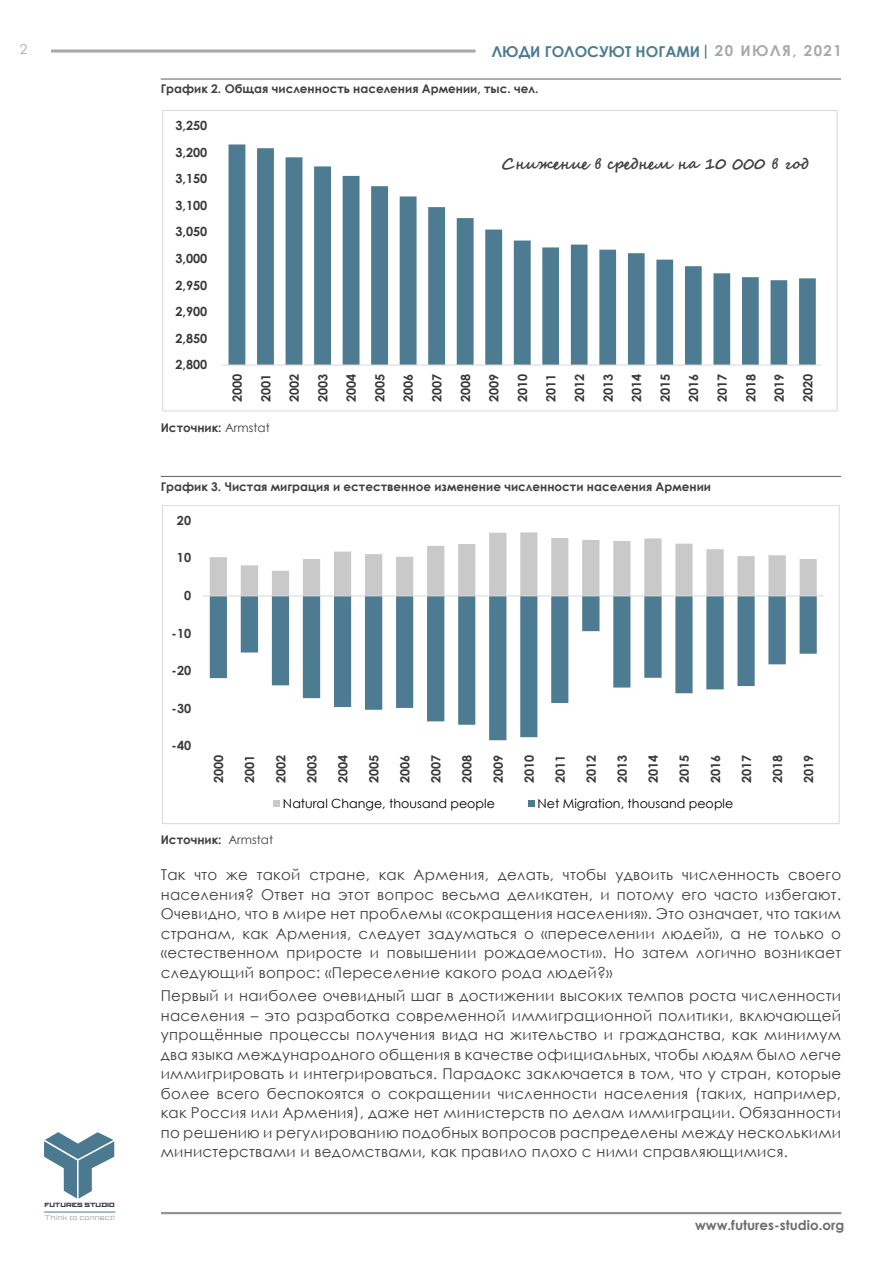
<style>
.page{position:relative;width:893px;height:1263px;background:#fff}
.page>*{position:absolute;margin:0;border:0;box-sizing:border-box;transform-origin:0 0}
.t1{font:15px/19.5px "Century Gothic";letter-spacing:.02em;color:#414042;text-align:justify}
.t2{font:700 15px "Century Gothic";color:#4d7b91}
.t3{font:700 15px "Segoe Script";color:#414042}
.t4{font:700 13.5px "Century Gothic";color:#6d6e71}
.t5{font:13.5px "Century Gothic";color:#a6a8aa}
.t6{font:700 12.75px "Century Gothic";color:#3b3838}
.t7{font:700 12.6px "Century Gothic";color:#3b3838}
.t8{font:12.6px "Century Gothic";color:#000}
.t9{font:700 12px "Century Gothic";color:#414042}
.t10{font:6.6px "Proto Sans 06";color:#939598}
.t11{font:6.15px "Proto Sans 56";color:#404040}
.s1{font-family:"Bokonique";font-weight:400}
.s2{color:#a6a8aa}
.s3{font-weight:400}
</style>
<div class="page">
<hr style="left:44px;top:1211px;width:71px;height:1px;background:#4d7b91">
<svg style="left:44px;top:1132px;width:70px;height:67px"></svg>
<hr style="left:51px;top:50px;width:425px;height:3px;background:#a6a8aa">
<hr style="left:161px;top:1212px;width:680px;height:2px;background:#939598">
<hr style="left:161px;top:78px;width:680px;height:2px;background:#6d6e71">
<hr style="left:161px;top:476px;width:680px;height:1px;background:#6d6e71">
<svg style="left:228px;top:144px;width:588px;height:220px"></svg>
<hr style="left:223px;top:364px;width:599px;height:2px;background:#d9d9d9">
<svg style="left:210px;top:532px;width:607px;height:63px"></svg>
<svg style="left:210px;top:596px;width:607px;height:144px"></svg>
<hr style="left:203px;top:595px;width:621px;height:1px;background:#d9d9d9">
<div style="left:273px;top:800px;width:7px;height:7px;background:#c9c9c9"></div>
<div style="left:528px;top:800px;width:7px;height:7px;background:#4d7b91"></div>
<p class="t5" style="left:20px;top:39px;width:9px">2</p>
<p class="t2" style="left:492px;top:40px;width:352px">ЛЮДИ ГОЛОСУЮТ НОГАМИ <span class="s1">|</span> <span class="s2">20 ИЮЛЯ, 2021</span></p>
<p class="t9" style="left:161px;top:80px;width:379px">График 2. Общая численность населения Армении, тыс. чел.</p>
<p class="t7" style="left:175px;top:116px;width:33px">3,250</p>
<p class="t7" style="left:175px;top:143px;width:33px">3,200</p>
<p class="t7" style="left:175px;top:169px;width:33px">3,150</p>
<p class="t7" style="left:175px;top:196px;width:33px">3,100</p>
<p class="t7" style="left:175px;top:222px;width:33px">3,050</p>
<p class="t7" style="left:175px;top:249px;width:33px">3,000</p>
<p class="t7" style="left:175px;top:275px;width:33px">2,950</p>
<p class="t7" style="left:175px;top:302px;width:33px">2,900</p>
<p class="t7" style="left:175px;top:329px;width:33px">2,850</p>
<p class="t7" style="left:175px;top:355px;width:33px">2,800</p>
<p class="t3" style="left:501px;top:151px;width:309px">Снижение в среднем на 10 000 в год</p>
<p class="t6" style="left:227px;top:402px;width:30px;rotate:-90deg">2000</p>
<p class="t7" style="left:256px;top:402px;width:30px;rotate:-90deg">2001</p>
<p class="t7" style="left:285px;top:402px;width:30px;rotate:-90deg">2002</p>
<p class="t7" style="left:313px;top:402px;width:30px;rotate:-90deg">2003</p>
<p class="t7" style="left:342px;top:402px;width:30px;rotate:-90deg">2004</p>
<p class="t7" style="left:370px;top:402px;width:30px;rotate:-90deg">2005</p>
<p class="t7" style="left:399px;top:402px;width:30px;rotate:-90deg">2006</p>
<p class="t7" style="left:427px;top:402px;width:30px;rotate:-90deg">2007</p>
<p class="t7" style="left:456px;top:402px;width:30px;rotate:-90deg">2008</p>
<p class="t7" style="left:484px;top:402px;width:30px;rotate:-90deg">2009</p>
<p class="t7" style="left:513px;top:402px;width:30px;rotate:-90deg">2010</p>
<p class="t7" style="left:541px;top:402px;width:30px;rotate:-90deg">2011</p>
<p class="t7" style="left:570px;top:402px;width:30px;rotate:-90deg">2012</p>
<p class="t7" style="left:598px;top:402px;width:30px;rotate:-90deg">2013</p>
<p class="t7" style="left:627px;top:402px;width:30px;rotate:-90deg">2014</p>
<p class="t7" style="left:656px;top:402px;width:30px;rotate:-90deg">2015</p>
<p class="t7" style="left:684px;top:402px;width:30px;rotate:-90deg">2016</p>
<p class="t7" style="left:713px;top:402px;width:30px;rotate:-90deg">2017</p>
<p class="t7" style="left:741px;top:402px;width:30px;rotate:-90deg">2018</p>
<p class="t7" style="left:770px;top:402px;width:30px;rotate:-90deg">2019</p>
<p class="t7" style="left:798px;top:402px;width:30px;rotate:-90deg">2020</p>
<p class="t9" style="left:161px;top:419px;width:110px">Источник: <span class="s3">Armstat</span></p>
<p class="t9" style="left:161px;top:477px;width:552px">График 3. Чистая миграция и естественное изменение численности населения Армении</p>
<p class="t7" style="left:177px;top:511px;width:16px">20</p>
<p class="t7" style="left:177px;top:548px;width:16px">10</p>
<p class="t7" style="left:184px;top:586px;width:9px">0</p>
<p class="t7" style="left:172px;top:623px;width:21px">-10</p>
<p class="t7" style="left:172px;top:661px;width:21px">-20</p>
<p class="t7" style="left:172px;top:699px;width:21px">-30</p>
<p class="t7" style="left:172px;top:736px;width:21px">-40</p>
<p class="t7" style="left:209px;top:783px;width:30px;rotate:-90deg">2000</p>
<p class="t7" style="left:240px;top:783px;width:30px;rotate:-90deg">2001</p>
<p class="t7" style="left:271px;top:783px;width:30px;rotate:-90deg">2002</p>
<p class="t7" style="left:302px;top:783px;width:30px;rotate:-90deg">2003</p>
<p class="t7" style="left:333px;top:783px;width:30px;rotate:-90deg">2004</p>
<p class="t7" style="left:364px;top:783px;width:30px;rotate:-90deg">2005</p>
<p class="t7" style="left:395px;top:783px;width:30px;rotate:-90deg">2006</p>
<p class="t7" style="left:426px;top:783px;width:30px;rotate:-90deg">2007</p>
<p class="t7" style="left:457px;top:783px;width:30px;rotate:-90deg">2008</p>
<p class="t7" style="left:488px;top:783px;width:30px;rotate:-90deg">2009</p>
<p class="t7" style="left:520px;top:783px;width:30px;rotate:-90deg">2010</p>
<p class="t7" style="left:551px;top:783px;width:30px;rotate:-90deg">2011</p>
<p class="t7" style="left:582px;top:783px;width:30px;rotate:-90deg">2012</p>
<p class="t7" style="left:613px;top:783px;width:30px;rotate:-90deg">2013</p>
<p class="t7" style="left:644px;top:783px;width:30px;rotate:-90deg">2014</p>
<p class="t7" style="left:675px;top:783px;width:30px;rotate:-90deg">2015</p>
<p class="t7" style="left:706px;top:783px;width:30px;rotate:-90deg">2016</p>
<p class="t7" style="left:737px;top:783px;width:30px;rotate:-90deg">2017</p>
<p class="t7" style="left:768px;top:783px;width:30px;rotate:-90deg">2018</p>
<p class="t7" style="left:799px;top:783px;width:30px;rotate:-90deg">2019</p>
<p class="t8" style="left:283px;top:794px;width:213px">Natural Change, thousand people</p>
<p class="t8" style="left:538px;top:794px;width:197px">Net Migration, thousand people</p>
<p class="t9" style="left:161px;top:830px;width:114px">Источник: <span class="s3">Armstat</span></p>
<p class="t11" style="left:44px;top:1201px;width:72px">FUTURES STUDIO</p>
<p class="t10" style="left:45px;top:1213px;width:72px">Think to connect!</p>
<p class="t1" style="left:161px;top:865px;width:682px">Так что же такой стране, как Армения, делать, чтобы удвоить численность своего населения? Ответ на этот вопрос весьма деликатен, и потому его часто избегают.<br>Очевидно, что в мире нет проблемы «сокращения населения». Это означает, что таким странам, как Армения, следует задуматься о «переселении людей», а не только о «естественном приросте и повышении рождаемости». Но затем логично возникает следующий вопрос: «Переселение какого рода людей?»</p>
<p class="t1" style="left:161px;top:986px;width:682px">Первый и наиболее очевидный шаг в достижении высоких темпов роста численности населения – это разработка современной иммиграционной политики, включающей упрощённые процессы получения вида на жительство и гражданства, как минимум два языка международного общения в качестве официальных, чтобы людям было легче иммигрировать и интегрироваться. Парадокс заключается в том, что у стран, которые более всего беспокоятся о сокращении численности населения (таких, например, как Россия или Армения), даже нет министерств по делам иммиграции. Обязанности по решению и регулированию подобных вопросов распределены между несколькими министерствами и ведомствами, как правило плохо с ними справляющимися.</p>
<p class="t4" style="left:695px;top:1214px;width:151px">www.futures-studio.org</p>
</div>
